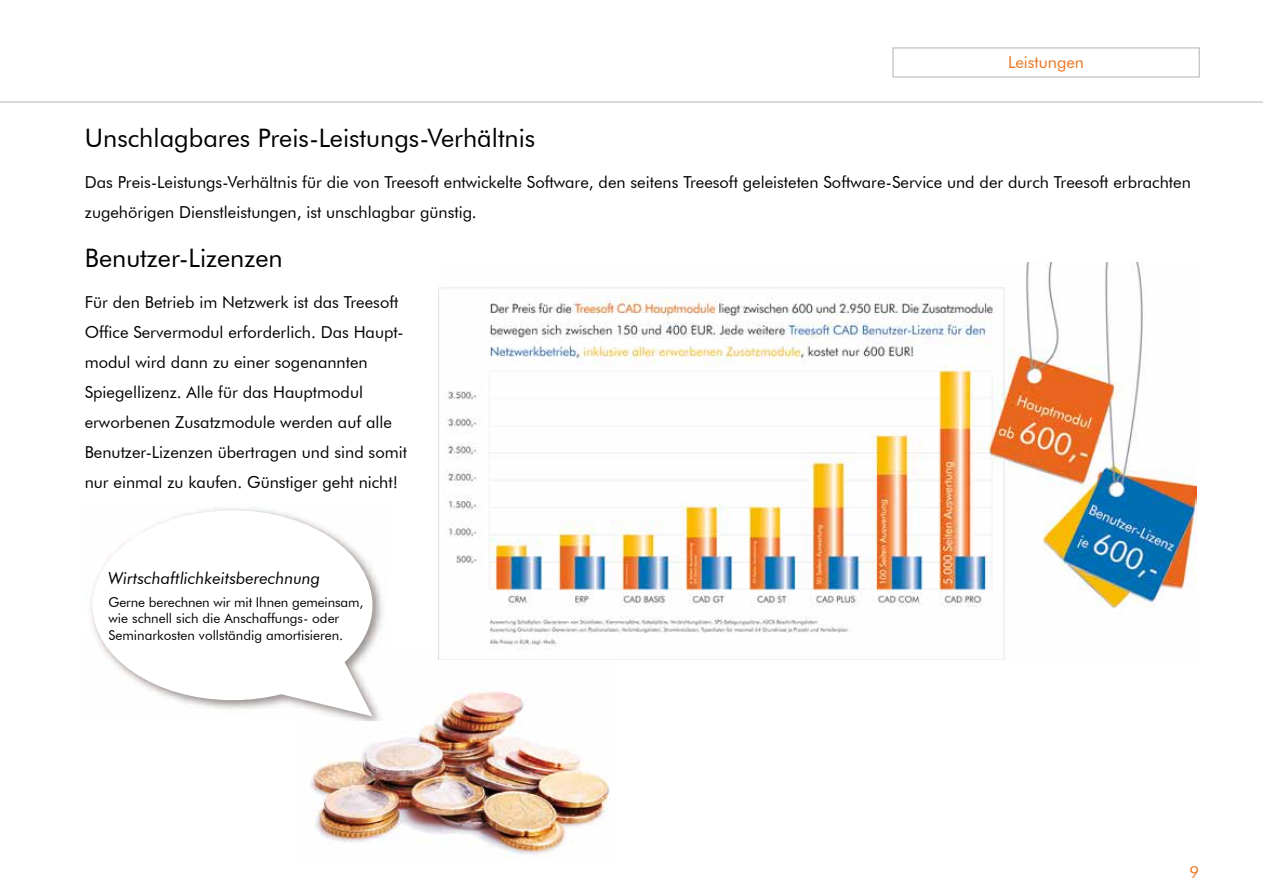
<style>
.page{position:relative;width:1263px;height:893px;background:#fff}
.page>*{position:absolute;margin:0;border:0;box-sizing:border-box;transform-origin:0 0}
.t1{font:25.5px "Futura BT";color:#000}
.t2{font:16.5px/30px "Futura BT";color:#000}
.t3{font:italic 16.5px "Futura BT";color:#000}
.t4{font:16.5px "Futura BT";color:#eb741e}
.t5{font:13.5px/16.5px "Futura BT";color:#000}
</style>
<div class="page">
<hr style="left:0;top:102px;width:1263px;height:1px;background:#b1b3b4">
<div style="left:893px;top:48px;width:306px;height:29px;border:1px solid #b1b3b4"></div>
<img style="left:310px;top:654px;width:300px;height:204px">
<img style="left:439px;top:263px;width:758px;height:397px">
<img style="left:90px;top:508px;width:298px;height:212px">
<svg style="left:92px;top:510px;width:280px;height:206px"></svg>
<p class="t4" style="left:1008px;top:52px;width:78px">Leistungen</p>
<h1 class="t1" style="left:85px;top:123px;width:452px">Unschlagbares Preis-Leistungs-Verhältnis</h1>
<p class="t2" style="left:85px;top:167px;width:1107px">Das Preis-Leistungs-Verhältnis für die von Treesoft entwickelte Software, den seitens Treesoft geleisteten Software-Service und der durch Treesoft erbrachten zugehörigen Dienstleistungen, ist unschlagbar günstig.</p>
<h1 class="t1" style="left:85px;top:243px;width:200px">Benutzer-Lizenzen</h1>
<p class="t2" style="left:85px;top:287px;width:324px">Für den Betrieb im Netzwerk ist das Treesoft Office Servermodul erforderlich. Das Haupt&shy;modul wird dann zu einer sogenannten Spiegellizenz. Alle für das Hauptmodul erworbenen Zusatzmodule werden auf alle Benutzer-Lizenzen übertragen und sind somit nur einmal zu kaufen. Günstiger geht nicht!</p>
<p class="t3" style="left:109px;top:568px;width:213px">Wirtschaftlichkeitsberechnung</p>
<p class="t5" style="left:109px;top:594px;width:256px">Gerne berechnen wir mit Ihnen gemeinsam, wie schnell sich die Anschaffungs- oder<br>Seminarkosten vollständig amortisieren.</p>
<p class="t4" style="left:1189px;top:862px;width:11px">9</p>
</div>
